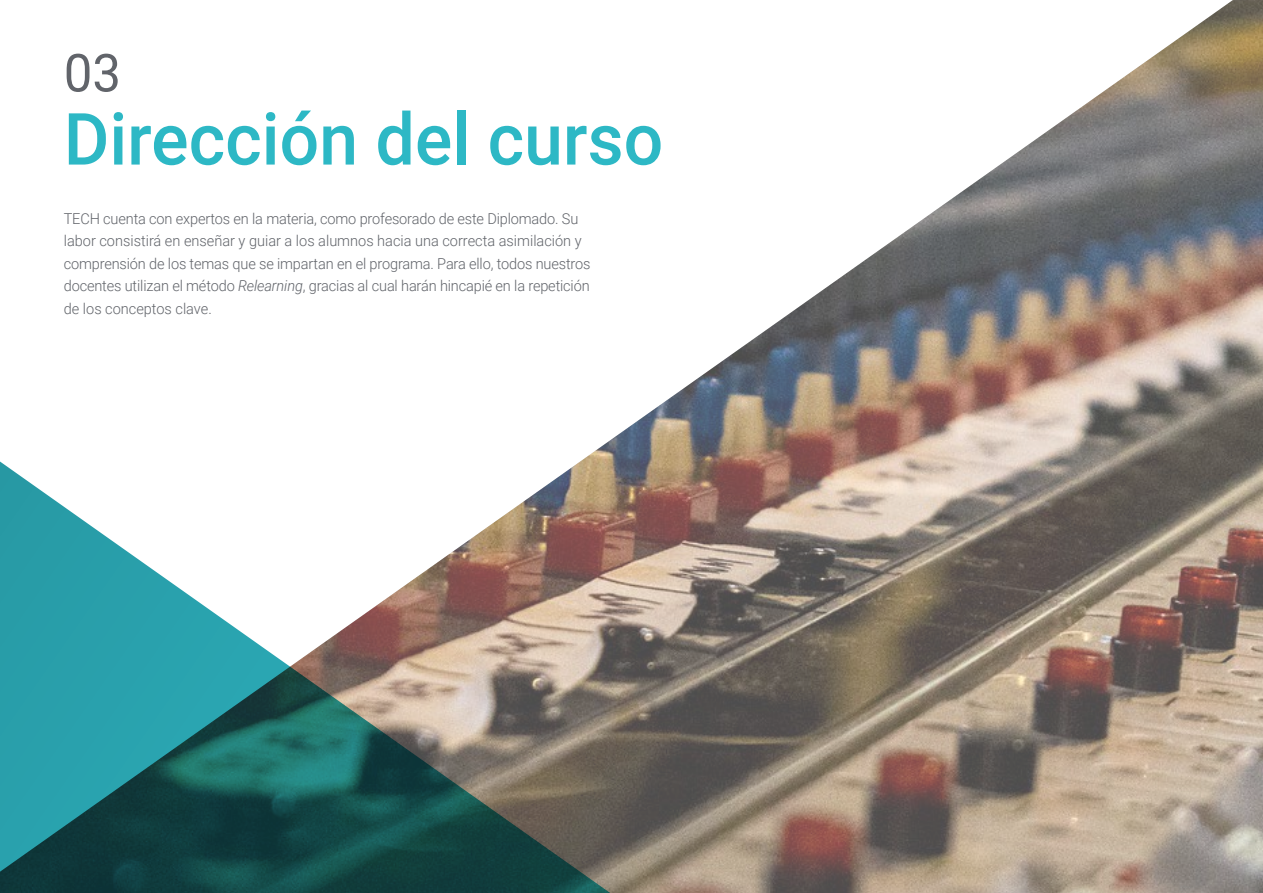
<style>
.page{position:relative;width:1263px;height:893px;background:#fff}
.page>*{position:absolute;margin:0;border:0;box-sizing:border-box;transform-origin:0 0}
.t1{font:500 72px "Roboto";color:#2db8c5}
.t2{font:52.5px "Roboto";color:#61646a}
.t3{font:300 15px/22.5px "Roboto";letter-spacing:-.01em;color:#61646a}
.s1{font-style:italic}
</style>
<div class="page">
<img style="left:602px;top:0;width:661px;height:893px">
<svg style="left:0;top:446px;width:640px;height:447px"></svg>
<h2 class="t2" style="left:64px;top:36px;width:59px">03</h2>
<h1 class="t1" style="left:64px;top:89px;width:601px">Dirección del curso</h1>
<p class="t3" style="left:64px;top:207px;width:528px">TECH cuenta con expertos en la materia, como profesorado de este Diplomado. Su labor consistirá en enseñar y guiar a los alumnos hacia una correcta asimilación y comprensión de los temas que se impartan en el programa. Para ello, todos nuestros docentes utilizan el método <span class="s1">Relearning</span>, gracias al cual harán hincapié en la repetición de los conceptos clave.</p>
</div>
